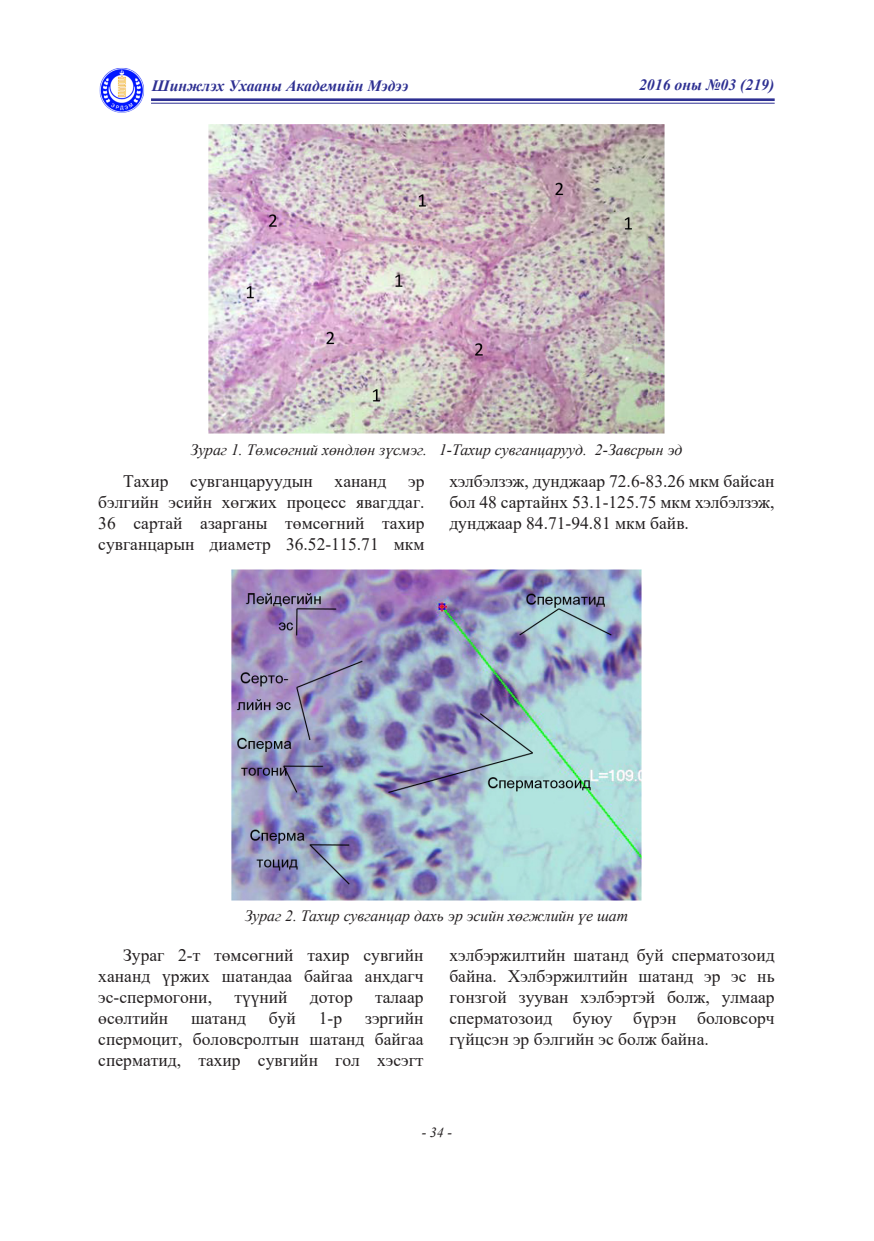
<style>
.page{position:relative;width:874px;height:1241px;background:#fff}
.page>*{position:absolute;margin:0;border:0;box-sizing:border-box;transform-origin:0 0}
.t1{font:17.5px/21px "Times New Roman";color:#231f20;text-align:justify}
.t2{font:italic 15.75px "Times New Roman";color:#231f20}
.t3{font:italic 700 15.75px "Times New Roman";color:#2e3092}
.t4{font:italic 14px "Times New Roman";color:#231f20}
</style>
<div class="page">
<hr style="left:151px;top:98px;width:623px;height:3px;background:#2e3092">
<hr style="left:151px;top:103px;width:623px;height:1px;background:#2e3092">
<img style="left:99px;top:68px;width:45px;height:45px">
<img style="left:208px;top:124px;width:456px;height:309px">
<img style="left:231px;top:569px;width:410px;height:331px">
<p class="t3" style="left:152px;top:75px;width:258px">Шинжлэх Ухааны Академийн Мэдээ</p>
<p class="t3" style="left:638px;top:74px;width:137px">2016 оны №03 (219)</p>
<p class="t2" style="left:190px;top:438px;width:493px">Зураг 1. Төмсөгний хөндлөн зүсмэг. 1-Тахир сувганцарууд. 2-Завсрын эд</p>
<p class="t1" style="left:98px;top:470px;width:327px;text-indent:25px">Тахир сувганцаруудын хананд эр бэлгийн эсийн хөгжих процесс явагддаг.<br>36 сартай азарганы төмсөгний тахир сувганцарын диаметр 36.52-115.71 мкм</p>
<p class="t1" style="left:449px;top:470px;width:326px">хэлбэлзэж, дунджаар 72.6-83.26 мкм байсан бол 48 сартайнх 53.1-125.75 мкм хэлбэлзэж, дунджаар 84.71-94.81 мкм байв.</p>
<p class="t2" style="left:244px;top:905px;width:385px">Зураг 2. Тахир сувганцар дахь эр эсийн хөгжлийн үе шат</p>
<p class="t1" style="left:98px;top:943px;width:326px;text-indent:25px">Зураг 2-т төмсөгний тахир сувгийн хананд үржих шатандаа байгаа анхдагч эс-спермогони,</p>
<p class="t1" style="left:449px;top:943px;width:326px">хэлбэржилтийн шатанд буй сперматозоид байна. Хэлбэржилтийн шатанд эр эс нь гонзгой зууван хэлбэртэй болж, улмаар сперматозоид буюу бүрэн боловсорч гүйцсэн эр бэлгийн эс болж байна.</p>
<p class="t1" style="left:234px;top:985px;width:55px">түүний</p>
<p class="t1" style="left:310px;top:985px;width:44px">дотор</p>
<p class="t1" style="left:375px;top:985px;width:50px">талаар</p>
<p class="t1" style="left:98px;top:1006px;width:71px">өсөлтийн</p>
<p class="t1" style="left:191px;top:1006px;width:56px">шатанд</p>
<p class="t1" style="left:269px;top:1006px;width:29px">буй</p>
<p class="t1" style="left:319px;top:1006px;width:25px">1-р</p>
<p class="t1" style="left:98px;top:1006px;width:326px;text-indent:266px">зэргийн спермоцит, боловсролтын шатанд байгаа сперматид, тахир сувгийн гол хэсэгт</p>
<p class="t4" style="left:421px;top:1122px;width:32px">- 34 -</p>
</div>
